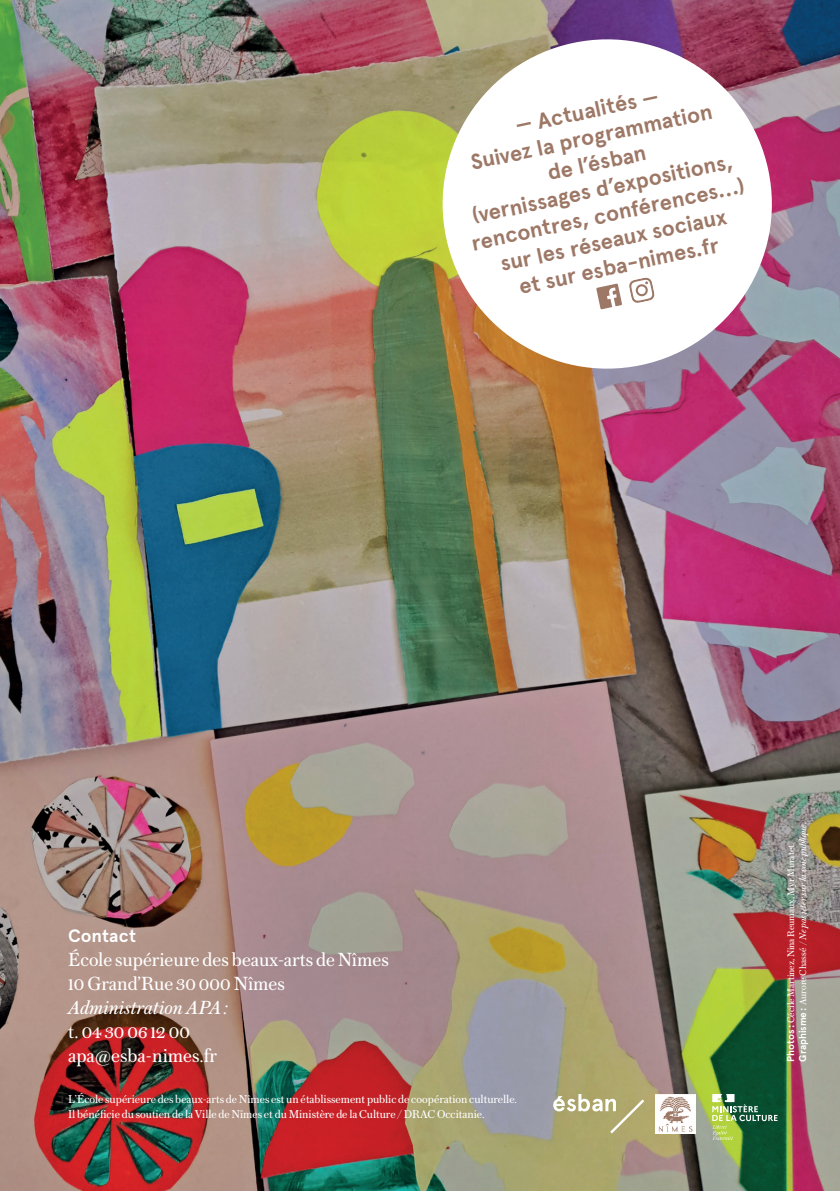
<style>
.page{position:relative;width:840px;height:1191px;background:#fff}
.page>*{position:absolute;margin:0;border:0;box-sizing:border-box;transform-origin:0 0}
.t1{font:700 22px/26.4px "Apercu";color:#9d7866}
.t2{font:20px "Austin Text";color:#fff}
.t3{font:italic 20px "Austin Text";color:#fff}
.t4{font:700 18px "Apercu";letter-spacing:.01em;color:#fff}
.t5{font:12px "Austin Text";color:#fff}
.t6{font:italic 10px "Austin Text";color:#fff}
.t7{font:10px "Austin Text";color:#fff}
.s1{font-family:"Apercu";font-weight:700;font-style:normal}
.s2{font-style:normal}
.s3{font-family:"Apercu";font-weight:700}
</style>
<div class="page">
<img style="left:0;top:0;width:839px;height:1191px">
<svg style="left:427px;top:24px;width:359px;height:360px"></svg>
<svg style="left:628px;top:278px;width:26px;height:25px"></svg>
<svg style="left:596px;top:283px;width:25px;height:26px"></svg>
<img style="left:655px;top:1094px;width:40px;height:40px">
<svg style="left:553px;top:1094px;width:91px;height:39px;background:#b9b382"></svg>
<svg style="left:711px;top:1094px;width:66px;height:45px;background:#598a55"></svg>
<p class="t1" style="left:512px;top:113px;width:147px;rotate:-12deg">— Actualités —</p>
<p class="t1" style="left:468px;top:150px;width:248px;rotate:-12deg">Suivez la programmation</p>
<p class="t1" style="left:545px;top:160px;width:101px;rotate:-12deg">de l’ésban</p>
<p class="t1" style="left:463px;top:204px;width:280px;rotate:-12deg">(vernissages d’expositions, rencontres, conférences...)</p>
<p class="t1" style="left:497px;top:251px;width:232px;rotate:-12deg">sur les réseaux sociaux</p>
<p class="t1" style="left:516px;top:274px;width:205px;rotate:-12deg">et sur esba-nimes.fr</p>
<p class="t4" style="left:68px;top:924px;width:69px">Contact</p>
<p class="t2" style="left:68px;top:945px;width:322px">École supérieure des beaux-arts de Nîmes</p>
<p class="t2" style="left:68px;top:969px;width:218px">10 Grand’Rue 30 000 Nîmes</p>
<p class="t3" style="left:68px;top:993px;width:161px">Administration APA :</p>
<p class="t2" style="left:68px;top:1017px;width:123px">t. 04 30 06 12 00</p>
<p class="t2" style="left:68px;top:1041px;width:150px">apa@esba-nimes.fr</p>
<p class="t5" style="left:68px;top:1091px;width:450px">L’École supérieure des beaux-arts de Nîmes est un établissement public de coopération culturelle.</p>
<p class="t5" style="left:68px;top:1105px;width:418px">Il bénéficie du soutien de la Ville de Nîmes et du Ministère de la Culture / DRAC Occitanie.</p>
<p class="t6" style="left:795px;top:1061px;width:241px;rotate:-90deg"><span class="s1">Graphisme:</span> <span class="s2">Aurore Chassé /</span> Ne pas jeter sur la voie publique.</p>
<p class="t7" style="left:783px;top:1061px;width:220px;rotate:-90deg"><span class="s3">Photos :</span> Cécile Martinez, Nina Reumaux, Myr Muratet.</p>
</div>
